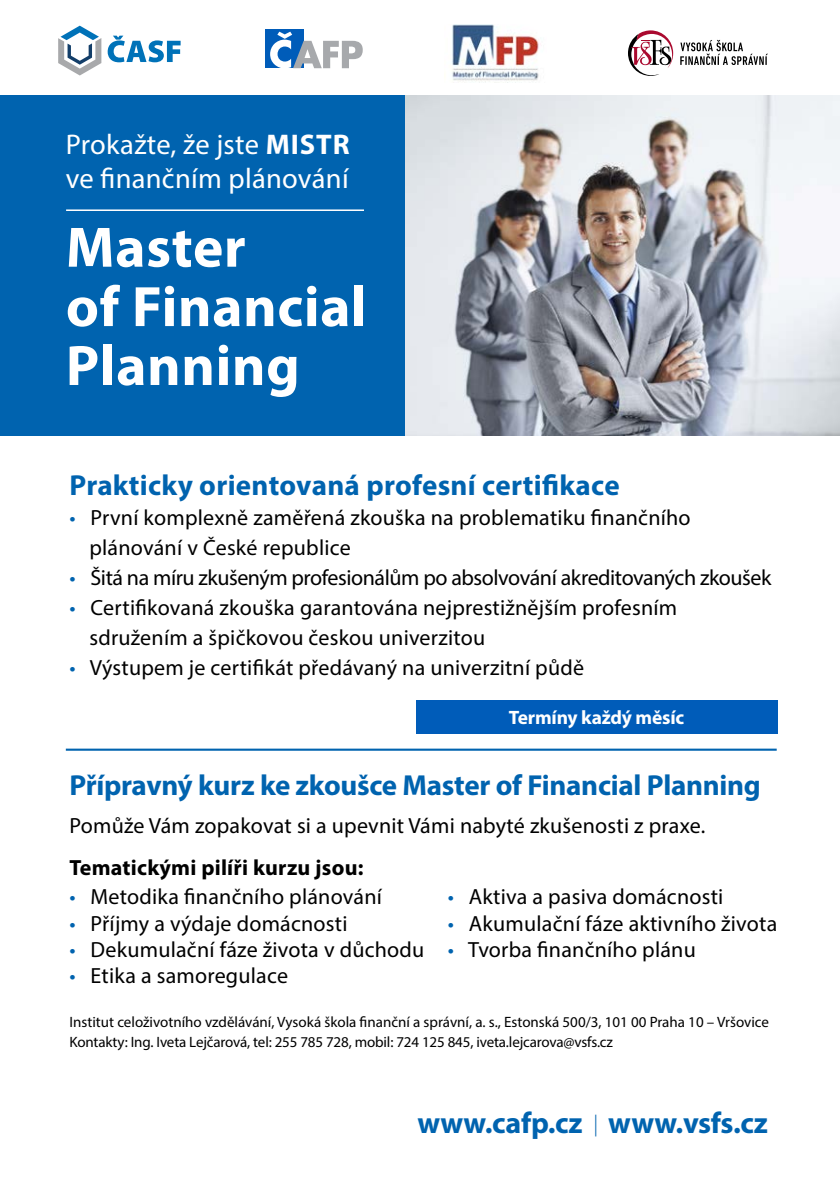
<style>
.page{position:relative;width:840px;height:1191px;background:#fff}
.page>*{position:absolute;margin:0;border:0;box-sizing:border-box;transform-origin:0 0}
.t1{font:700 57.4px/59.2px "Myriad Pro";letter-spacing:.01em;color:#fff}
.t2{font:700 30px "Myriad Pro";letter-spacing:-.01em;color:#0063af}
.t3{font:700 29px "Myriad Pro";letter-spacing:-.01em;color:#0063af}
.t4{font:700 29px "Myriad Pro";letter-spacing:.01em;color:#0063af}
.t5{font:28.4px/34.2px "Myriad Pro";letter-spacing:.01em;color:#fff}
.t6{font:22px/30px "Myriad Pro";letter-spacing:.01em;color:#000}
.t7{font:22px "Myriad Pro";letter-spacing:-.02em;color:#000}
.t8{font:700 22px "Myriad Pro";letter-spacing:.01em;color:#000}
.t9{font:700 19.4px "Myriad Pro";letter-spacing:-.01em;color:#fff}
.t10{font:15px/20.4px "Myriad Pro";letter-spacing:-.005em;color:#000}
.s1{font-weight:700}
.s2{color:#0063af}
.s3{font-weight:300;font-stretch:condensed;font-size:21.8px}
</style>
<div class="page">
<img style="left:404px;top:95px;width:435px;height:340px">
<svg style="left:58px;top:26px;width:43px;height:49px"></svg>
<svg style="left:108px;top:36px;width:72px;height:26px"></svg>
<div style="left:265px;top:30px;width:39px;height:38px;background:#005cb9"></div>
<svg style="left:270px;top:32px;width:92px;height:36px"></svg>
<div style="left:0;top:95px;width:404px;height:341px;background:#0063af"></div>
<hr style="left:66px;top:209px;width:298px;height:2px;background:#fff">
<hr style="left:66px;top:748px;width:710px;height:2px;background:#0063af">
<img style="left:452px;top:24px;width:89px;height:59px">
<svg style="left:628px;top:30px;width:44px;height:46px"></svg>
<svg style="left:680px;top:40px;width:87px;height:25px"></svg>
<div style="left:415px;top:701px;width:362px;height:33px;background:#005cb9"></div>
<p class="t5" style="left:66px;top:127px;width:285px">Prokažte, že jste <span class="s1">MISTR </span>ve finančním plánování</p>
<h1 class="t1" style="left:66px;top:216px;width:302px">Master<br>of Financial<br>Planning</h1>
<h3 class="t4" style="left:69px;top:466px;width:551px">Prakticky orientovaná profesní certifikace</h3>
<p class="t6" style="left:89px;top:502px;width:602px;text-indent:-20px"><span class="s2">•</span> První komplexně zaměřená zkouška na problematiku finančního plánování v České republice</p>
<p class="t7" style="left:69px;top:564px;width:703px"><span class="s2">•</span> Šitá na míru zkušeným profesionálům po absolvování akreditovaných zkoušek</p>
<p class="t6" style="left:89px;top:592px;width:589px;text-indent:-20px"><span class="s2">•</span> Certifikovaná zkouška garantována nejprestižnějším profesním sdružením a špičkovou českou univerzitou</p>
<p class="t6" style="left:69px;top:652px;width:516px"><span class="s2">•</span> Výstupem je certifikát předávaný na univerzitní půdě</p>
<p class="t9" style="left:508px;top:704px;width:177px">Termíny každý měsíc</p>
<h3 class="t3" style="left:69px;top:766px;width:692px">Přípravný kurz ke zkoušce Master of Financial Planning</h3>
<p class="t6" style="left:69px;top:810px;width:637px">Pomůže Vám zopakovat si a upevnit Vámi nabyté zkušenosti z praxe.</p>
<p class="t8" style="left:69px;top:853px;width:295px">Tematickými pilíři kurzu jsou:</p>
<p class="t6" style="left:69px;top:881px;width:314px"><span class="s2">•</span> Metodika finančního plánování</p>
<p class="t6" style="left:447px;top:881px;width:277px"><span class="s2">•</span> Aktiva a pasiva domácnosti</p>
<p class="t6" style="left:69px;top:907px;width:279px"><span class="s2">•</span> Příjmy a výdaje domácnosti</p>
<p class="t6" style="left:447px;top:907px;width:331px"><span class="s2">•</span> Akumulační fáze aktivního života</p>
<p class="t6" style="left:69px;top:934px;width:627px"><span class="s2">•</span> Dekumulační fáze života v důchodu <span class="s2">•</span> Tvorba finančního plánu</p>
<p class="t6" style="left:69px;top:960px;width:220px"><span class="s2">•</span> Etika a samoregulace</p>
<p class="t10" style="left:69px;top:1011px;width:700px">Institut celoživotního vzdělávání, Vysoká škola finanční a správní, a. s., Estonská 500/3, 101 00 Praha 10 – Vršovice<br>Kontakty: Ing. Iveta Lejčarová, tel: 255 785 728, mobil: 724 125 845, iveta.lejcarova@vsfs.cz</p>
<h2 class="t2" style="left:417px;top:1103px;width:352px">www.cafp.cz <span class="s3">|</span> www.vsfs.cz</h2>
</div>
